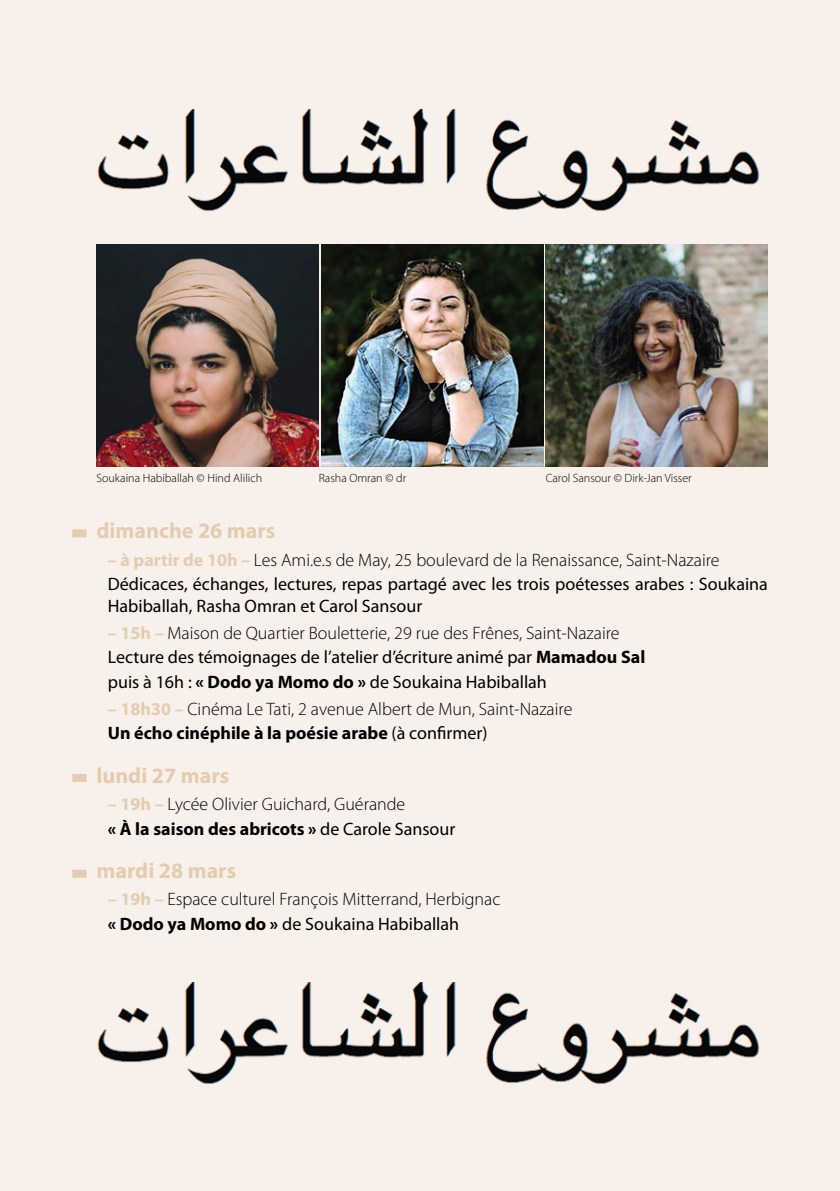
<style>
.page{position:relative;width:840px;height:1191px;background:#fff}
.page>*{position:absolute;margin:0;border:0;box-sizing:border-box;transform-origin:0 0}
.DATES{font:700 22px "Myriad Pro";color:#e3ccaf}
.DATES-2{font:300 18px "Myriad Pro";color:#000}
.t1{font:18px/21.6px "Myriad Pro";color:#000}
.t2{font:700 18px "Myriad Pro";color:#000}
.t3{font:300 12px "Myriad Pro";color:#000}
.s1{font-weight:700;color:#e3ccaf}
.s2{font-weight:700}
.s3{font-weight:400}
</style>
<div class="page">
<div style="left:0;top:0;width:839px;height:1191px;background:#f8f1eb"></div>
<div style="left:72px;top:774px;width:14px;height:8px;background:#e3ccaf"></div>
<div style="left:72px;top:869px;width:14px;height:8px;background:#e3ccaf"></div>
<div style="left:72px;top:529px;width:14px;height:8px;background:#e3ccaf"></div>
<img style="left:96px;top:245px;width:222px;height:222px">
<img style="left:321px;top:245px;width:222px;height:221px">
<img style="left:545px;top:245px;width:222px;height:222px">
<img style="left:97px;top:982px;width:663px;height:102px">
<img style="left:97px;top:109px;width:663px;height:102px">
<p class="t3" style="left:96px;top:471px;width:167px">Soukaina Habiballah © Hind Alilich</p>
<p class="t3" style="left:318px;top:471px;width:89px">Rasha Omran © dr</p>
<p class="t3" style="left:545px;top:471px;width:147px">Carol Sansour © Dirk-Jan Visser</p>
<p class="DATES" style="left:96px;top:518px;width:180px">dimanche 26 mars</p>
<p class="DATES-2" style="left:108px;top:549px;width:613px"><span class="s1">– à partir de 10h –</span> Les Ami.e.s de May, 25 boulevard de la Renaissance, Saint-Nazaire</p>
<p class="t1" style="left:108px;top:573px;width:661px">Dédicaces, échanges, lectures, repas partagé avec les trois poétesses arabes : Soukaina<br>Habiballah, Rasha Omran et Carol Sansour</p>
<p class="DATES-2" style="left:108px;top:623px;width:513px"><span class="s1">– 15h –</span> Maison de Quartier Bouletterie, 29 rue des Frênes, Saint-Nazaire</p>
<p class="t1" style="left:108px;top:647px;width:538px">Lecture des témoignages de l’atelier d’écriture animé par <span class="s2">Mamadou Sal</span></p>
<p class="t1" style="left:108px;top:671px;width:440px">puis à 16h : <span class="s2">« Dodo ya Momo do »</span> de Soukaina Habiballah</p>
<p class="DATES-2" style="left:108px;top:699px;width:466px"><span class="s1">– 18h30 –</span> Cinéma Le Tati, 2 avenue Albert de Mun, Saint-Nazaire</p>
<p class="t2" style="left:108px;top:723px;width:381px">Un écho cinéphile à la poésie arabe <span class="s3">(à confirmer)</span></p>
<p class="DATES" style="left:96px;top:763px;width:134px">lundi 27 mars</p>
<p class="DATES-2" style="left:108px;top:794px;width:299px"><span class="s1">– 19h –</span> Lycée Olivier Guichard, Guérande</p>
<p class="t2" style="left:108px;top:818px;width:349px">« À la saison des abricots » <span class="s3">de Carole Sansour</span></p>
<p class="DATES" style="left:96px;top:858px;width:141px">mardi 28 mars</p>
<p class="DATES-2" style="left:108px;top:889px;width:394px"><span class="s1">– 19h –</span> Espace culturel François Mitterrand, Herbignac</p>
<p class="t1" style="left:108px;top:913px;width:352px"><span class="s2">« Dodo ya Momo do »</span> de Soukaina Habiballah</p>
</div>
